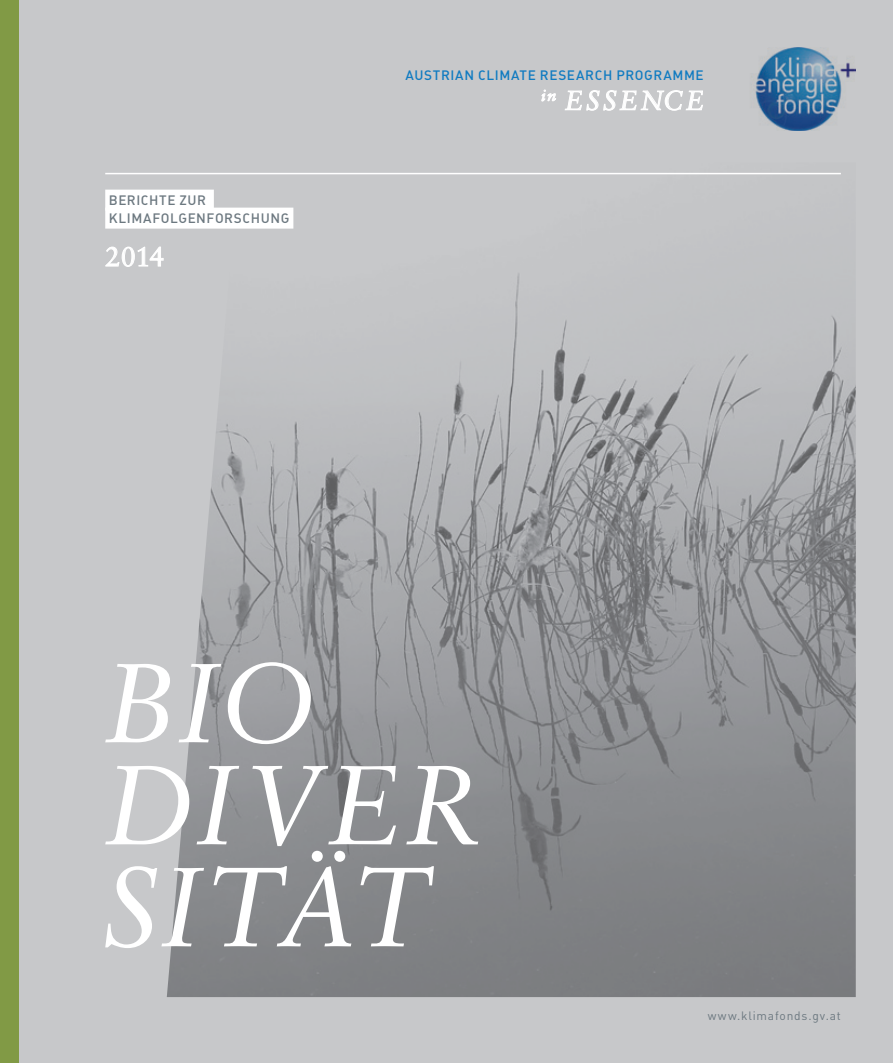
<style>
.page{position:relative;width:893px;height:1063px;background:#c7c8ca}
.page>*{position:absolute;margin:0;border:0;box-sizing:border-box;transform-origin:0 0}
.t1{font:italic 27px "Sabon";letter-spacing:.125em;color:#fff}
.t2{font:27px "Sabon";color:#fff}
.t3{font:13.5px "DIN Medium Alternate";letter-spacing:.045em;color:#107bc1}
.t4{font:13.5px/18px "DIN Medium Alternate";letter-spacing:.04em;color:#6c7880}
.t5{font:12px "DIN Regular Alternate";letter-spacing:.065em;color:#6c7880}
</style>
<div class="page">
<img style="left:167px;top:174px;width:689px;height:823px">
<div style="left:0;top:0;width:18px;height:1063px;background:#819a45"></div>
<svg style="left:542px;top:90px;width:14px;height:12px"></svg>
<svg style="left:565px;top:90px;width:138px;height:21px"></svg>
<hr style="left:105px;top:173px;width:736px;height:1px;background:#fff">
<img style="left:751px;top:47px;width:104px;height:83px">
<div style="left:105px;top:190px;width:109px;height:21px;background:#fff"></div>
<div style="left:105px;top:208px;width:188px;height:21px;background:#fff"></div>
<svg style="left:106px;top:247px;width:57px;height:20px"></svg>
<svg style="left:105px;top:766px;width:373px;height:182px"></svg>
<svg style="left:105px;top:662px;width:206px;height:82px"></svg>
<p class="t4" style="left:109px;top:190px;width:182px">BERICHTE ZUR<br>KLIMAFOLGENFORSCHUNG</p>
<h1 class="t2" style="left:105px;top:241px;width:61px">2014</h1>
<p class="t3" style="left:405px;top:66px;width:300px">AUSTRIAN CLIMATE RESEARCH PROGRAMME</p>
<h1 class="t1" style="left:541px;top:85px;width:158px"><sup>IN</sup> ESSE NCE</h1>
<p class="t5" style="left:708px;top:1009px;width:135px">www.klimafonds.gv.at</p>
</div>
